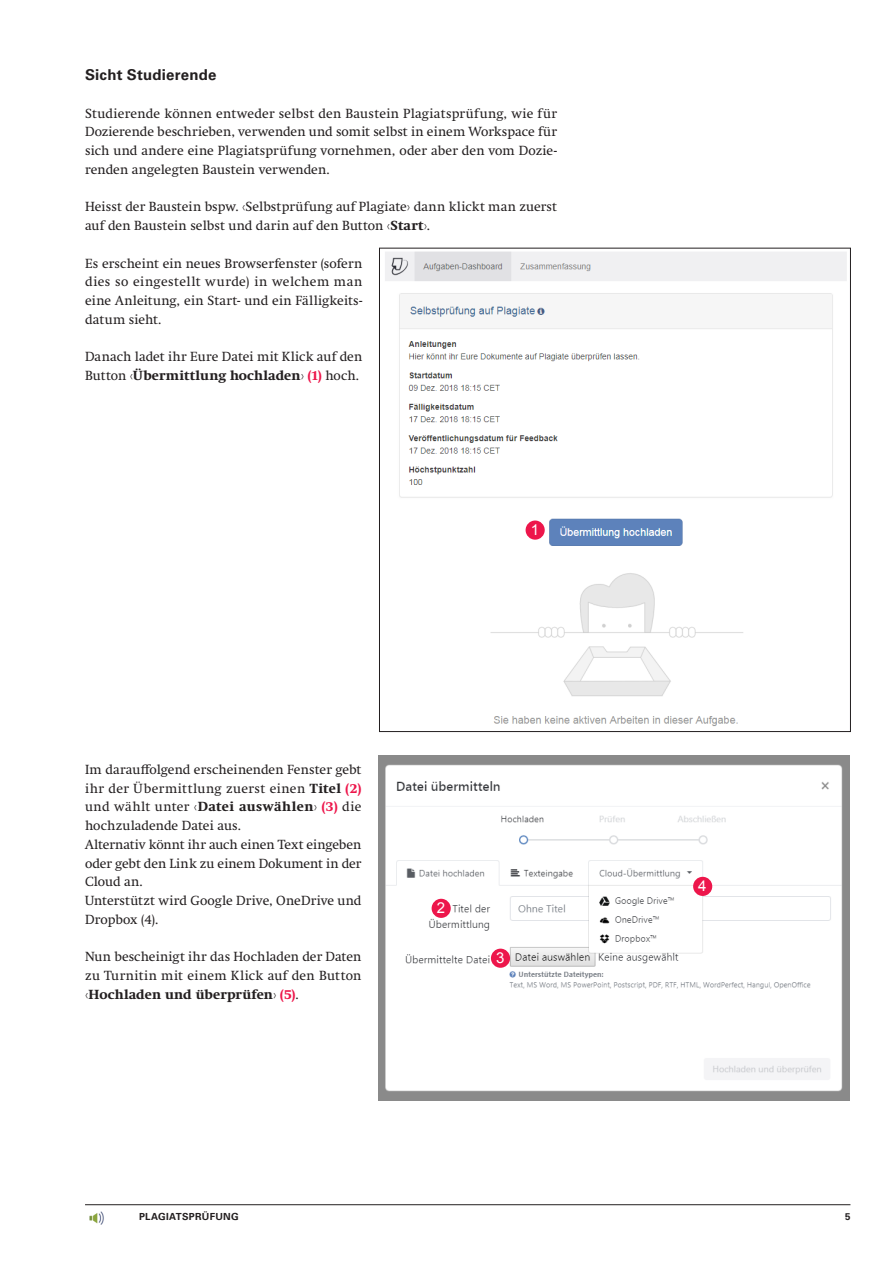
<style>
.page{position:relative;width:893px;height:1263px;background:#fff}
.page>*{position:absolute;margin:0;border:0;box-sizing:border-box;transform-origin:0 0}
.Univers_Bold_10_12_5{font:700 15px "Univers LT Std";letter-spacing:.015em;color:#231f20}
.t1{font:15px "Arial";color:#fff}
.Swift_Regular_9_12_5{font:13.5px/18.8px "Swift Neue LT Pro";letter-spacing:.01em;color:#231f20;text-align:justify}
.t2{font:700 9.75px "Univers LT Std";letter-spacing:.025em;color:#231f20}
.s1{font-weight:700}
.s2{font-weight:700;color:#ed164b}
</style>
<div class="page">
<hr style="left:85px;top:1204px;width:765px;height:1px;background:#231f20">
<img style="left:89px;top:1211px;width:15px;height:14px">
<img style="left:378px;top:755px;width:472px;height:345px">
<img style="left:385px;top:251px;width:462px;height:475px">
<div style="left:526px;top:520px;width:19px;height:20px;background:#ed164b;border-radius:50%"></div>
<div style="left:432px;top:899px;width:19px;height:19px;background:#ed164b;border-radius:50%"></div>
<div style="left:491px;top:949px;width:19px;height:19px;background:#ed164b;border-radius:50%"></div>
<div style="left:693px;top:877px;width:19px;height:19px;background:#ed164b;border-radius:50%"></div>
<p class="Univers_Bold_10_12_5" style="left:85px;top:66px;width:133px">Sicht Studierende</p>
<p class="Swift_Regular_9_12_5" style="left:85px;top:104px;width:473px">Studierende können entweder selbst den Baustein Plagiatsprüfung, wie für Dozierende beschrieben, verwenden und somit selbst in einem Workspace für sich und andere eine Plagiatsprüfung vornehmen, oder aber den vom Dozie&shy;renden angelegten Baustein verwenden.</p>
<p class="Swift_Regular_9_12_5" style="left:85px;top:197px;width:473px">Heisst der Baustein bspw. ‹Selbstprüfung auf Plagiate› dann klickt man zuerst auf den Baustein selbst und darin auf den Button ‹<span class="s1">Start</span>›.</p>
<p class="Swift_Regular_9_12_5" style="left:85px;top:254px;width:279px">Es erscheint ein neues Browserfenster (sofern dies so eingestellt wurde) in welchem man eine Anleitung, ein Start- und ein Fälligkeits&shy;datum sieht.</p>
<p class="Swift_Regular_9_12_5" style="left:85px;top:347px;width:279px">Danach ladet ihr Eure Datei mit Klick auf den<br>Button ‹<span class="s1">Übermittlung hochladen</span>› <span class="s2">(1)</span> hoch.</p>
<p class="t1" style="left:531px;top:520px;width:10px">1</p>
<p class="Swift_Regular_9_12_5" style="left:85px;top:760px;width:278px">Im darauffolgend erscheinenden Fenster gebt ihr der Übermittlung zuerst einen <span class="s1">Titel</span> <span class="s2">(2) </span>und wählt unter ‹<span class="s1">Datei auswählen</span>› <span class="s2">(3)</span> die hochzuladende Datei aus.</p>
<p class="Swift_Regular_9_12_5" style="left:85px;top:835px;width:278px">Alternativ könnt ihr auch einen Text eingeben oder gebt den Link zu einem Dokument in der Cloud an.</p>
<p class="Swift_Regular_9_12_5" style="left:85px;top:891px;width:278px">Unterstützt wird Google Drive, OneDrive und<br>Dropbox (4).</p>
<p class="Swift_Regular_9_12_5" style="left:85px;top:947px;width:278px">Nun bescheinigt ihr das Hochladen der Daten zu Turnitin mit einem Klick auf den Button ‹<span class="s1">Hochladen und überprüfen</span>› <span class="s2">(5)</span>.</p>
<p class="t1" style="left:437px;top:898px;width:10px">2</p>
<p class="t1" style="left:496px;top:948px;width:10px">3</p>
<p class="t1" style="left:698px;top:876px;width:10px">4</p>
<p class="t2" style="left:139px;top:1211px;width:101px">PLAGIATSPRÜFUNG</p>
<p class="t2" style="left:845px;top:1211px;width:7px">5</p>
</div>
